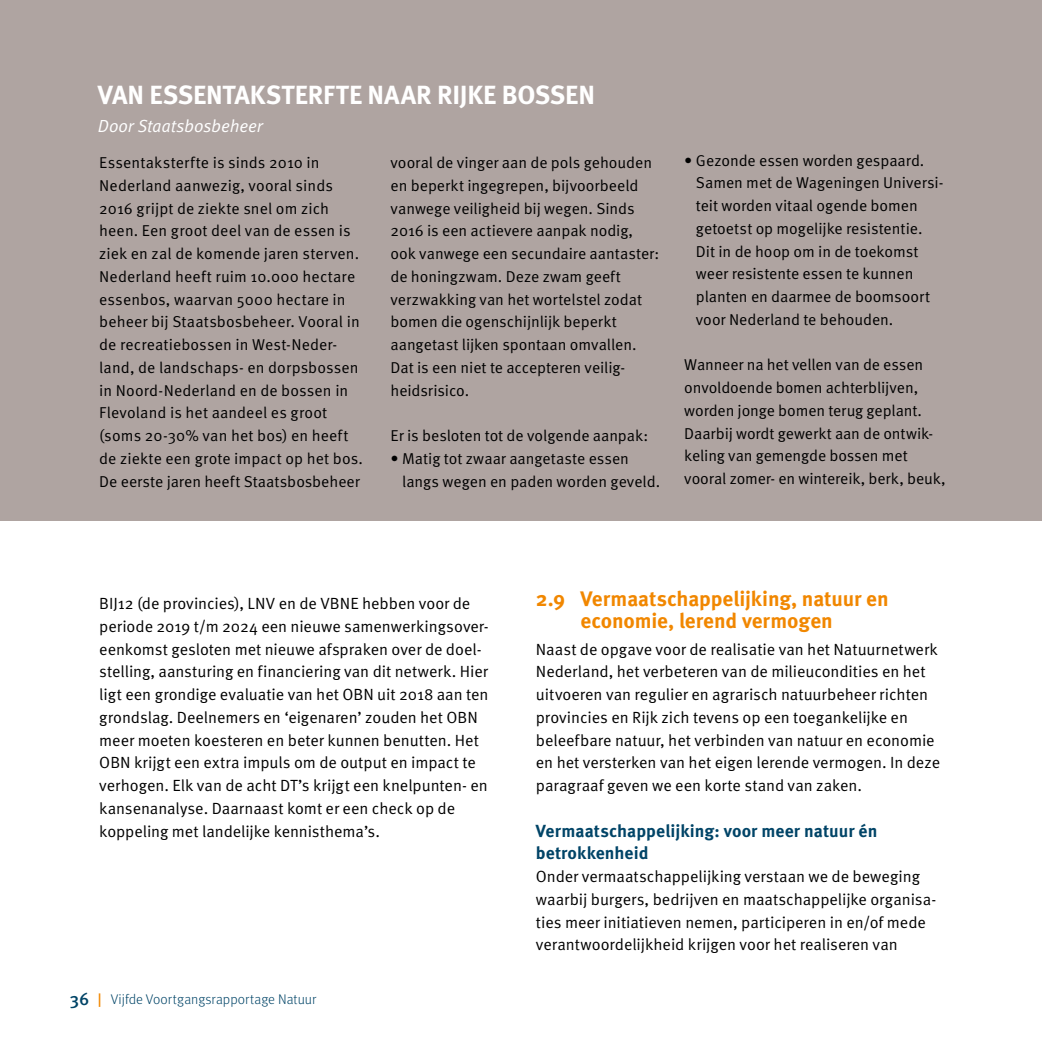
<style>
.page{position:relative;width:1042px;height:1042px;background:#fff}
.page>*{position:absolute;margin:0;border:0;box-sizing:border-box;transform-origin:0 0}
.t1{font:700 26.25px "FF Meta Pro";letter-spacing:-.005em;color:#fff}
.t2{font:700 21px/22.8px "FF Meta Pro";letter-spacing:-.005em;color:#f18700;text-align:center}
.t3{font:700 17.5px/22.8px "FF Meta Pro";color:#004467}
.t4{font:italic 17.5px "FF Meta Pro";letter-spacing:-.01em;color:#fff}
.t5{font:16.1px/22.8px "FF Meta Pro";letter-spacing:-.005em;color:#000}
.t6{font:15.75px/22.8px "FF Meta Pro";color:#000}
.t7{font:300 14px "FF Meta Pro";color:#004467}
.s1{font-weight:500;font-size:17.5px}
.s2{font-weight:500;color:#f18700}
</style>
<div class="page">
<div style="left:0;top:0;width:1042px;height:521px;background:#afa4a1"></div>
<h1 class="t1" style="left:98px;top:74px;width:498px">VAN ESSENTAKSTERFTE NAAR RIJKE BOSSEN</h1>
<p class="t4" style="left:98px;top:113px;width:167px">Door Staatsbosbeheer</p>
<p class="t6" style="left:99px;top:150px;width:265px">Essentaksterfte is sinds 2010 in Nederland aanwezig, vooral sinds 2016 grijpt de ziekte snel om zich heen. Een groot deel van de essen is ziek en zal de komende jaren sterven.<br>Nederland heeft ruim 10.000 hectare essenbos, waarvan 5000 hectare in beheer bij Staatsbosbeheer. Vooral in de recreatiebossen in West-Neder&shy;land, de landschaps- en dorpsbossen in Noord-Nederland en de bossen in Flevoland is het aandeel es groot (soms 20-30% van het bos) en heeft de ziekte een grote impact op het bos.<br>De eerste jaren heeft Staatsbosbeheer</p>
<p class="t6" style="left:390px;top:150px;width:270px">vooral de vinger aan de pols gehouden en beperkt ingegrepen, bijvoorbeeld vanwege veiligheid bij wegen. Sinds 2016 is een actievere aanpak nodig, ook vanwege een secundaire aantaster: de honingzwam. Deze zwam geeft verzwakking van het wortelstel zodat bomen die ogenschijnlijk beperkt aangetast lijken spontaan omvallen.<br>Dat is een niet te accepteren veilig&shy;heidsrisico.</p>
<p class="t6" style="left:390px;top:423px;width:259px">Er is besloten tot de volgende aanpak:</p>
<p class="t6" style="left:402px;top:446px;width:259px;text-indent:-12px">• Matig tot zwaar aangetaste essen langs wegen en paden worden geveld.</p>
<p class="t6" style="left:696px;top:148px;width:249px;text-indent:-12px">• Gezonde essen worden gespaard.<br>Samen met de Wageningen Universi&shy;teit worden vitaal ogende bomen getoetst op mogelijke resistentie.<br>Dit in de hoop om in de toekomst weer resistente essen te kunnen planten en daarmee de boomsoort voor Nederland te behouden.</p>
<p class="t6" style="left:684px;top:352px;width:263px">Wanneer na het vellen van de essen onvoldoende bomen achterblijven, worden jonge bomen terug geplant.<br>Daarbij wordt gewerkt aan de ontwik&shy;keling van gemengde bossen met vooral zomer- en wintereik, berk, beuk,</p>
<p class="t5" style="left:99px;top:591px;width:391px">BIJ12 (de provincies), LNV en de VBNE hebben voor de periode 2019 t/m 2024 een nieuwe samenwerkingsover&shy;eenkomst gesloten met nieuwe afspraken over de doel&shy;stelling, aansturing en financiering van dit netwerk. Hier ligt een grondige evaluatie van het OBN uit 2018 aan ten grondslag. Deelnemers en ‘eigenaren’ zouden het OBN meer moeten koesteren en beter kunnen benutten. Het OBN krijgt een extra impuls om de output en impact te verhogen. Elk van de acht DT’s krijgt een knelpunten- en kansenanalyse. Daarnaast komt er een check op de koppeling met landelijke kennisthema’s.</p>
<p class="t7" style="left:70px;top:989px;width:248px"><span class="s1">36</span> <span class="s2">|</span> Vijfde Voortgangsrapportage Natuur</p>
<h2 class="t2" style="left:536px;top:585px;width:354px">2.9 Vermaatschappelijking, natuur en economie, lerend vermogen</h2>
<p class="t5" style="left:536px;top:637px;width:406px">Naast de opgave voor de realisatie van het Natuurnetwerk Nederland, het verbeteren van de milieucondities en het uitvoeren van regulier en agrarisch natuurbeheer richten provincies en Rijk zich tevens op een toegankelijke en beleefbare natuur, het verbinden van natuur en economie en het versterken van het eigen lerende vermogen. In deze paragraaf geven we een korte stand van zaken.</p>
<p class="t3" style="left:536px;top:818px;width:343px">Vermaatschappelijking: voor meer natuur én betrokkenheid</p>
<p class="t5" style="left:536px;top:864px;width:402px">Onder vermaatschappelijking verstaan we de beweging waarbij burgers, bedrijven en maatschappelijke organisa&shy;ties meer initiatieven nemen, participeren in en/of mede verantwoordelijkheid krijgen voor het realiseren van</p>
</div>
